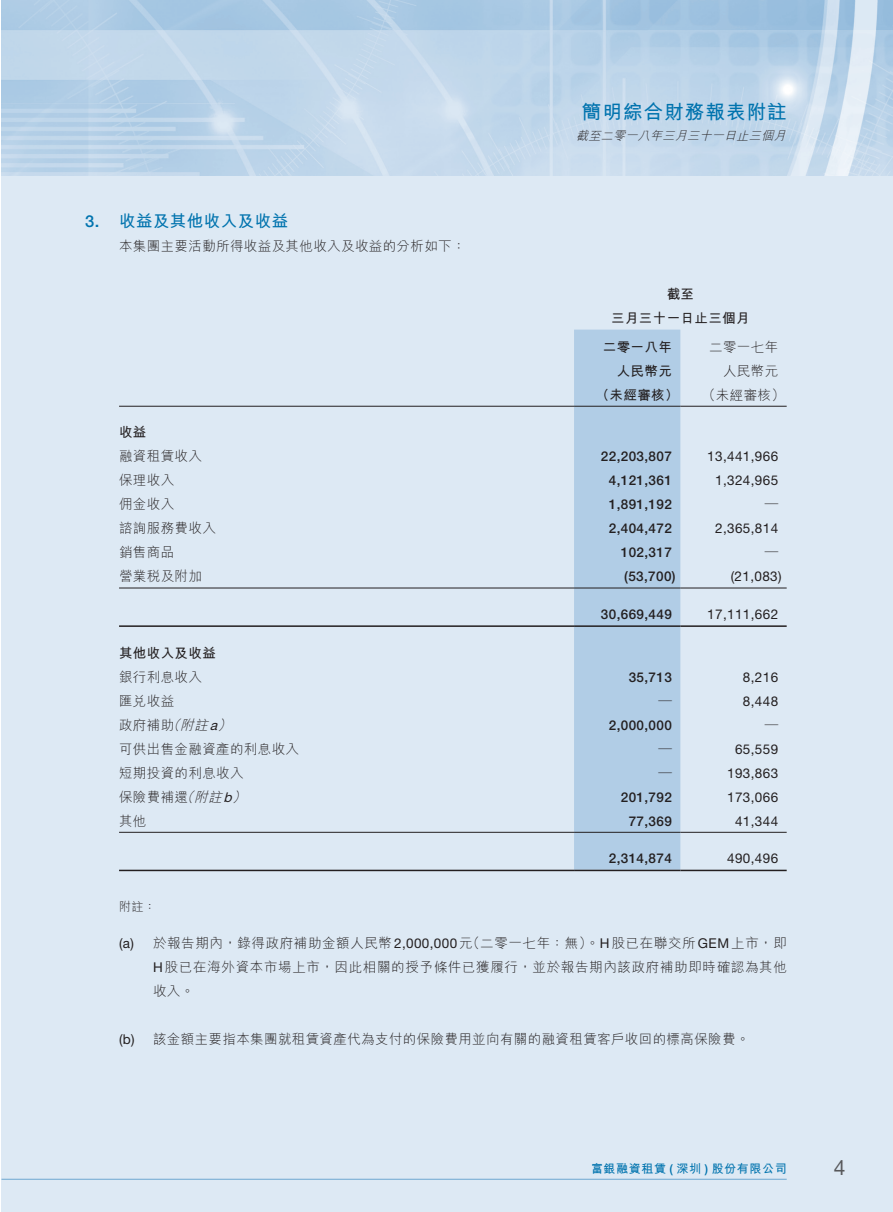
<style>
.page{position:relative;width:893px;height:1212px;background:#fff}
.page>*{position:absolute;margin:0;border:0;box-sizing:border-box;transform-origin:0 0}
.t1{font:21px "Helvetica Neue LT Std";color:#57585a}
.t2{font:700 19.5px "M Hei HK";letter-spacing:.055em;color:#0073ae}
._3__標題{font:700 16.5px "M Hei HK";letter-spacing:.03em;color:#0073ae}
._3__標題-2{font:500 16.5px "Helvetica Neue LT Std";color:#0073ae}
._1__內文{font:300 13.5px "M Hei HK";letter-spacing:.03em;color:#231f20}
._1__內文-2{font:500 13.5px "Helvetica Neue LT Std";letter-spacing:.03em;color:#231f20}
._1__內文-3{font:13.5px "Helvetica Neue LT Std";letter-spacing:.03em;color:#231f20}
._1__內文-4{font:300 13.5px/24px "M Hei HK";letter-spacing:.05em;color:#231f20}
._1__內文-5{font:700 13.5px "M Hei HK";letter-spacing:.03em;color:#231f20}
._1__內文-6{font:italic 300 13.5px "M Hei HK";color:#231f20}
.t3{font:italic 300 12px "M Hei HK";color:#231f20}
.t4{font:700 12px "M Hei HK";letter-spacing:.05em;color:#0073ae}
._2__附註內文{font:300 12px "M Hei HK";color:#231f20}
.s1{font-family:"Helvetica Neue LT Std";font-weight:400}
.s2{font-family:"Helvetica Neue LT Std";font-weight:500}
</style>
<div class="page">
<img style="left:2px;top:0;width:891px;height:177px">
<div style="left:2px;top:177px;width:891px;height:1035px;background:#dde9f4"></div>
<hr style="left:1px;top:1179px;width:786px;height:1px;background:#6da7d1">
<div style="left:574px;top:330px;width:106px;height:540px;background:#b1cde6"></div>
<hr style="left:119px;top:406px;width:455px;height:1px;background:#231f20">
<hr style="left:574px;top:406px;width:106px;height:1px;background:#231f20">
<hr style="left:680px;top:406px;width:107px;height:1px;background:#231f20">
<hr style="left:119px;top:588px;width:455px;height:1px;background:#231f20">
<hr style="left:574px;top:588px;width:106px;height:1px;background:#231f20">
<hr style="left:680px;top:588px;width:107px;height:1px;background:#231f20">
<hr style="left:119px;top:625px;width:455px;height:2px;background:#231f20">
<hr style="left:574px;top:625px;width:106px;height:2px;background:#231f20">
<hr style="left:680px;top:625px;width:107px;height:2px;background:#231f20">
<hr style="left:119px;top:832px;width:455px;height:1px;background:#231f20">
<hr style="left:574px;top:832px;width:106px;height:1px;background:#231f20">
<hr style="left:680px;top:832px;width:107px;height:1px;background:#231f20">
<hr style="left:119px;top:870px;width:455px;height:1px;background:#231f20">
<hr style="left:574px;top:870px;width:106px;height:1px;background:#231f20">
<hr style="left:680px;top:870px;width:107px;height:1px;background:#231f20">
<h2 class="t2" style="left:582px;top:98px;width:206px">簡明綜合財務報表附註</h2>
<p class="t3" style="left:576px;top:130px;width:214px">截至二零一八年三月三十一日止三個月</p>
<p class="_3__標題-2" style="left:85px;top:212px;width:16px">3.</p>
<p class="_3__標題" style="left:119px;top:209px;width:171px">收益及其他收入及收益</p>
<p class="_1__內文" style="left:119px;top:239px;width:348px">本集團主要活動所得收益及其他收入及收益的分析如下：</p>
<p class="_1__內文-5" style="left:667px;top:285px;width:29px">截至</p>
<p class="_1__內文-5" style="left:611px;top:309px;width:140px">三月三十一日止三個月</p>
<p class="_1__內文" style="left:709px;top:340px;width:71px">二零一七年</p>
<p class="_1__內文-5" style="left:603px;top:337px;width:71px">二零一八年</p>
<p class="_1__內文-5" style="left:617px;top:361px;width:57px">人民幣元</p>
<p class="_1__內文" style="left:723px;top:364px;width:57px">人民幣元</p>
<p class="_1__內文-5" style="left:596px;top:385px;width:84px">（未經審核）</p>
<p class="_1__內文" style="left:702px;top:388px;width:84px">（未經審核(</p>
<p class="_1__內文-5" style="left:119px;top:423px;width:29px">收益</p>
<p class="_1__內文" style="left:119px;top:449px;width:84px">融資租賃收入</p>
<p class="_1__內文-2" style="left:601px;top:448px;width:72px">22,203,807</p>
<p class="_1__內文-3" style="left:707px;top:448px;width:72px">13,441,966</p>
<p class="_1__內文" style="left:119px;top:473px;width:57px">保理收入</p>
<p class="_1__內文-2" style="left:609px;top:472px;width:65px">4,121,361</p>
<p class="_1__內文-3" style="left:715px;top:472px;width:65px">1,324,965</p>
<p class="_1__內文" style="left:119px;top:497px;width:57px">佣金收入</p>
<p class="_1__內文-2" style="left:609px;top:496px;width:65px">1,891,192</p>
<p class="_1__內文" style="left:765px;top:497px;width:15px">—</p>
<p class="_1__內文" style="left:119px;top:521px;width:98px">諮詢服務費收入</p>
<p class="_1__內文-2" style="left:609px;top:520px;width:65px">2,404,472</p>
<p class="_1__內文-3" style="left:715px;top:520px;width:65px">2,365,814</p>
<p class="_1__內文" style="left:119px;top:545px;width:57px">銷售商品</p>
<p class="_1__內文-2" style="left:621px;top:544px;width:53px">102,317</p>
<p class="_1__內文" style="left:765px;top:545px;width:15px">—</p>
<p class="_1__內文" style="left:119px;top:569px;width:84px">營業稅及附加</p>
<p class="_1__內文-2" style="left:624px;top:568px;width:53px">)53,700(</p>
<p class="_1__內文-3" style="left:731px;top:568px;width:52px">)21,083(</p>
<p class="_1__內文-2" style="left:601px;top:606px;width:72px">30,669,449</p>
<p class="_1__內文-3" style="left:707px;top:606px;width:72px">17,111,662</p>
<p class="_1__內文-5" style="left:119px;top:643px;width:98px">其他收入及收益</p>
<p class="_1__內文" style="left:119px;top:670px;width:84px">銀行利息收入</p>
<p class="_1__內文-2" style="left:629px;top:669px;width:45px">35,713</p>
<p class="_1__內文-3" style="left:743px;top:669px;width:37px">8,216</p>
<p class="_1__內文" style="left:119px;top:694px;width:57px">匯兌收益</p>
<p class="_1__內文-5" style="left:658px;top:691px;width:15px">—</p>
<p class="_1__內文-3" style="left:743px;top:693px;width:37px">8,448</p>
<p class="_1__內文-6" style="left:166px;top:718px;width:19px">（</p>
<p class="_1__內文-6" style="left:217px;top:718px;width:19px">(</p>
<p class="_1__內文-6" style="left:180px;top:718px;width:42px">附註<span class="s1">a</span></p>
<p class="_1__內文" style="left:119px;top:718px;width:57px">政府補助</p>
<p class="_1__內文-2" style="left:609px;top:717px;width:65px">2,000,000</p>
<p class="_1__內文" style="left:765px;top:718px;width:15px">—</p>
<p class="_1__內文" style="left:119px;top:742px;width:182px">可供出售金融資產的利息收入</p>
<p class="_1__內文-5" style="left:658px;top:739px;width:15px">—</p>
<p class="_1__內文-3" style="left:735px;top:741px;width:45px">65,559</p>
<p class="_1__內文" style="left:119px;top:766px;width:126px">短期投資的利息收入</p>
<p class="_1__內文-5" style="left:658px;top:763px;width:15px">—</p>
<p class="_1__內文-3" style="left:727px;top:765px;width:53px">193,863</p>
<p class="_1__內文-6" style="left:180px;top:790px;width:19px">（</p>
<p class="_1__內文-6" style="left:232px;top:790px;width:19px">(</p>
<p class="_1__內文-6" style="left:194px;top:790px;width:43px">附註<span class="s1">b</span></p>
<p class="_1__內文" style="left:119px;top:790px;width:71px">保險費補還</p>
<p class="_1__內文-2" style="left:621px;top:789px;width:53px">201,792</p>
<p class="_1__內文-3" style="left:727px;top:789px;width:53px">173,066</p>
<p class="_1__內文" style="left:119px;top:814px;width:29px">其他</p>
<p class="_1__內文-2" style="left:629px;top:813px;width:45px">77,369</p>
<p class="_1__內文-3" style="left:735px;top:813px;width:45px">41,344</p>
<p class="_1__內文-2" style="left:609px;top:850px;width:65px">2,314,874</p>
<p class="_1__內文-3" style="left:727px;top:850px;width:53px">490,496</p>
<p class="_2__附註內文" style="left:119px;top:900px;width:38px">附註：</p>
<p class="_1__內文-3" style="left:119px;top:935px;width:16px">)a(</p>
<p class="_1__內文-3" style="left:119px;top:1031px;width:17px">b( )</p>
<p class="_1__內文" style="left:153px;top:936px;width:635px">於報告期內，錄得政府補助金額人民幣<span class="s1">2,000,000</span> （元二零一七年：無）。<span class="s1">H</span>股已在聯交所<span class="s1">GEM</span>上市，即</p>
<p class="_1__內文-4" style="left:153px;top:955px;width:635px"><span class="s1">H</span>股已在海外資本市場上市，因此相關的授予條件已獲履行，並於報告期內該政府補助即時確認為其他收入。</p>
<p class="_1__內文" style="left:153px;top:1032px;width:598px">該金額主要指本集團就租賃資產代為支付的保險費用並向有關的融資租賃客戶收回的標高保險費。</p>
<p class="t4" style="left:591px;top:1159px;width:197px">富銀融資租賃 <span class="s2">(</span> 深圳 <span class="s2">)</span> 股份有限公司</p>
<p class="t1" style="left:834px;top:1154px;width:13px">4</p>
</div>
